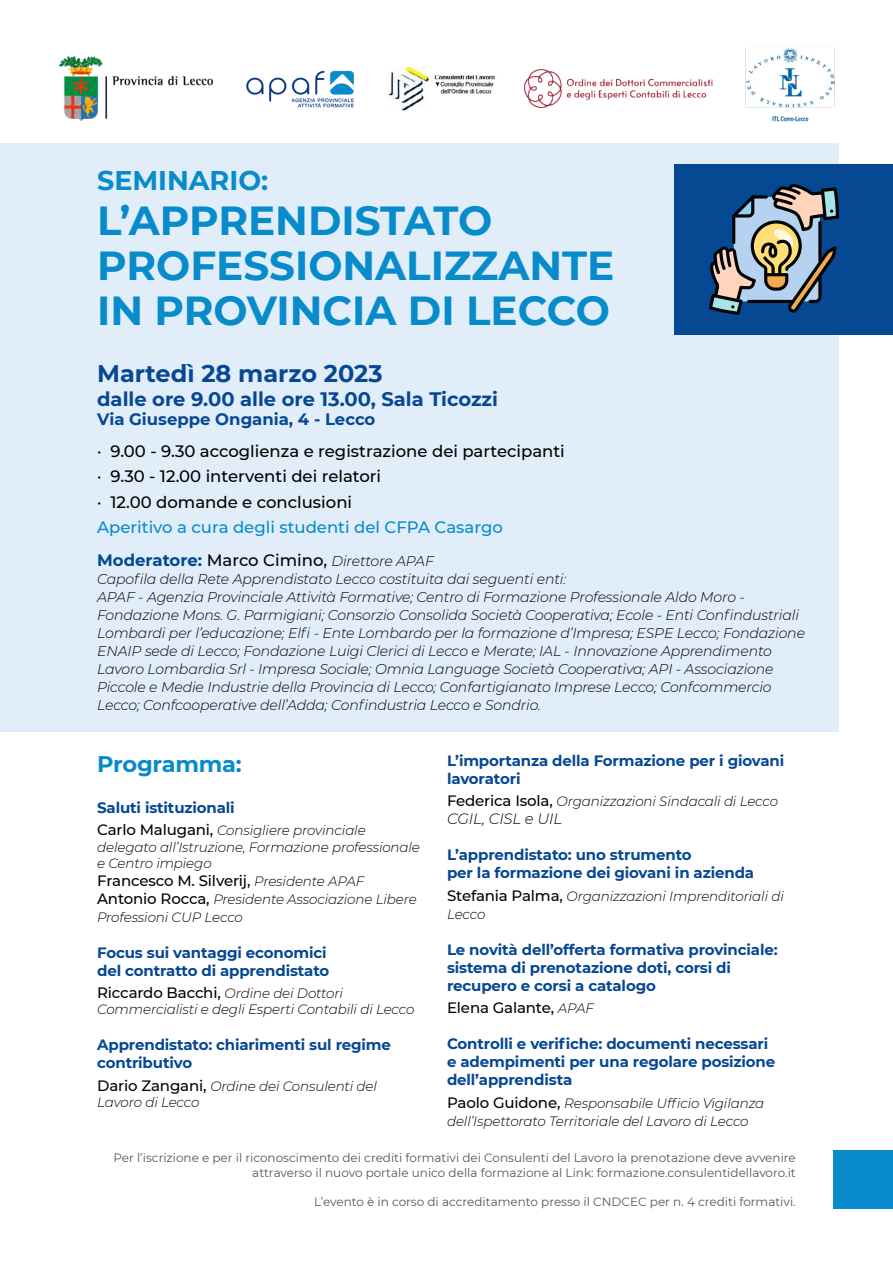
<style>
.page{position:relative;width:893px;height:1263px;background:#fff}
.page>*{position:absolute;margin:0;border:0;box-sizing:border-box;transform-origin:0 0}
.t1{font:700 40.5px/45px "Montserrat";color:#078bcb}
.t2{font:700 27px "Montserrat";color:#078bcb}
.t3{font:700 24px "Montserrat";color:#074893}
.t4{font:700 22.5px "Montserrat";letter-spacing:-.01em;color:#078bcb}
.t5{font:700 19.5px "Montserrat";color:#074893}
.t6{font:500 16.5px/25.5px "Montserrat";color:#000}
.t7{font:500 16.5px "Montserrat";color:#078bcb}
.t8{font:700 16.5px "Montserrat";color:#074893}
.t9{font:700 15px/18px "Montserrat";letter-spacing:-.01em;color:#074893}
.t10{font:500 15px "Montserrat";letter-spacing:-.01em;color:#010202}
.t11{font:500 15px "Montserrat";letter-spacing:-.01em;color:#000}
.t12{font:italic 300 15px "Montserrat";letter-spacing:-.01em;color:#010202}
.t13{font:italic 300 14.1px/18px "Montserrat";letter-spacing:-.01em;color:#010202}
.t14{font:italic 300 13.5px/16.2px "Montserrat";letter-spacing:-.01em;color:#010202}
.t15{font:12px/14.4px "Montserrat";color:#575756;text-align:right}
.s1{font-weight:700;font-style:normal;font-size:16.5px;color:#014991}
.s2{font-weight:500;font-style:normal;font-size:16.5px;color:#000}
.s3{font-weight:500;font-style:normal;font-size:15px}
.s4{font-weight:500;font-style:normal;font-size:15px;color:#000}
.s5{color:#010202}
.s6{font-weight:300;font-style:italic;font-size:13.5px;color:#010202}
.s7{font-weight:300;font-style:italic;font-size:13.5px}
</style>
<div class="page">
<div style="left:0;top:143px;width:839px;height:589px;background:#e1edf9"></div>
<img style="left:247px;top:70px;width:107px;height:38px">
<img style="left:388px;top:67px;width:107px;height:44px">
<img style="left:524px;top:69px;width:189px;height:39px">
<div style="left:674px;top:165px;width:219px;height:170px;background:#074893"></div>
<div style="left:833px;top:1151px;width:60px;height:58px;background:#078bcb"></div>
<svg style="left:709px;top:184px;width:130px;height:131px"></svg>
<img style="left:745px;top:48px;width:90px;height:74px">
<img style="left:59px;top:56px;width:154px;height:65px">
<h2 class="t2" style="left:97px;top:161px;width:173px">SEMINARIO:</h2>
<h1 class="t1" style="left:97px;top:196px;width:519px">L’APPRENDISTATO<br>PROFESSIONALIZZANTE<br>IN PROVINCIA DI LECCO</h1>
<h3 class="t3" style="left:97px;top:356px;width:287px">Martedì 28 marzo 2023</h3>
<h3 class="t5" style="left:97px;top:385px;width:402px">dalle ore 9.00 alle ore 13.00, Sala Ticozzi</h3>
<p class="t8" style="left:97px;top:408px;width:280px">Via Giuseppe Ongania, 4 - Lecco</p>
<p class="t6" style="left:97px;top:438px;width:469px">· 9.00 - 9.30 accoglienza e registrazione dei partecipanti · 9.30 - 12.00 interventi dei relatori<br>· 12.00 domande e conclusioni</p>
<p class="t7" style="left:97px;top:516px;width:407px">Aperitivo a cura degli studenti del CFPA Casargo</p>
<p class="t13" style="left:97px;top:551px;width:709px"><span class="s1">Moderatore:</span> <span class="s2">Marco Cimino,</span> Direttore APAF<br>Capofila della Rete Apprendistato Lecco costituita dai seguenti enti:<br>APAF - Agenzia Provinciale Attività Formative; Centro di Formazione Professionale Aldo Moro - Fondazione Mons. G. Parmigiani; Consorzio Consolida Società Cooperativa; Ecole - Enti Confindustriali Lombardi per l’educazione; Elfi - Ente Lombardo per la formazione d’Impresa; ESPE Lecco; Fondazione ENAIP sede di Lecco; Fondazione Luigi Clerici di Lecco e Merate; IAL - Innovazione Apprendimento Lavoro Lombardia Srl - Impresa Sociale; Omnia Language Società Cooperativa; API - Associazione Piccole e Medie Industrie della Provincia di Lecco; Confartigianato Imprese Lecco; Confcommercio Lecco; Confcooperative dell’Adda; Confindustria Lecco e Sondrio.</p>
<h3 class="t4" style="left:97px;top:747px;width:146px">Programma:</h3>
<p class="t9" style="left:447px;top:750px;width:339px">L’importanza della Formazione per i giovani lavoratori</p>
<p class="t14" style="left:447px;top:793px;width:333px"><span class="s3">Federica Is</span><span class="s4">ola,</span> Organizzazioni Sindacali di Lecco</p>
<p class="t12" style="left:447px;top:808px;width:117px">CGIL, CISL e UIL</p>
<p class="t9" style="left:447px;top:845px;width:309px">L’apprendistato: uno strumento<br>per la formazione dei giovani in azienda</p>
<p class="t14" style="left:447px;top:886px;width:338px;line-height:18px"><span class="s3">Stefani</span><span class="s4">a Palma,</span> Organizzazioni Imprenditoriali di<br>Lecco</p>
<p class="t9" style="left:447px;top:939px;width:332px">Le novità dell’offerta formativa provinciale: sistema di prenotazione doti, corsi di recupero e corsi a catalogo</p>
<p class="t11" style="left:447px;top:997px;width:149px"><span class="s5">Elena</span> Galante, <span class="s6">APAF</span></p>
<p class="t9" style="left:447px;top:1034px;width:330px">Controlli e verifiche: documenti necessari e adempimenti per una regolare posizione dell’apprendista</p>
<p class="t14" style="left:447px;top:1093px;width:319px;line-height:18px"><span class="s3">Paolo</span> <span class="s4">Guidone,</span> Responsabile Ufficio Vigilanza dell’Ispettorato Territoriale del Lavoro di Lecco</p>
<p class="t9" style="left:97px;top:798px;width:139px">Saluti istituzionali</p>
<p class="t14" style="left:97px;top:822px;width:324px"><span class="s3">Carlo Malugani,</span> Consigliere provinciale delegato all’Istruzione, Formazione professionale e Centro impiego</p>
<p class="t10" style="left:97px;top:870px;width:269px">Francesco M. Silverij, <span class="s7">Presidente APAF</span></p>
<p class="t14" style="left:97px;top:889px;width:321px;line-height:18px"><span class="s3">Antonio Rocca,</span> Presidente Associazione Libere<br>Professioni CUP Lecco</p>
<p class="t9" style="left:97px;top:943px;width:234px">Focus sui vantaggi economici del contratto di apprendistato</p>
<p class="t14" style="left:97px;top:985px;width:319px"><span class="s3">Riccardo</span> <span class="s4">Bacchi,</span> Ordine dei Dottori<br>Commercialisti e degli Esperti Contabili di Lecco</p>
<p class="t9" style="left:97px;top:1035px;width:295px">Apprendistato: chiarimenti sul regime contributivo</p>
<p class="t14" style="left:97px;top:1078px;width:281px"><span class="s3">Dario Zan</span><span class="s4">gani,</span> Ordine dei Consulenti del<br>Lavoro di Lecco</p>
<p class="t15" style="left:113px;top:1150px;width:684px">Per l’iscrizione e per il riconoscimento dei crediti formativi dei Consulenti del Lavoro la prenotazione deve avvenire attraverso il nuovo portale unico della formazione al Link: formazione.consulentidellavoro.it</p>
<p class="t15" style="left:314px;top:1194px;width:483px">L’evento è in corso di accreditamento presso il CNDCEC per n. 4 crediti formativi.</p>
</div>
